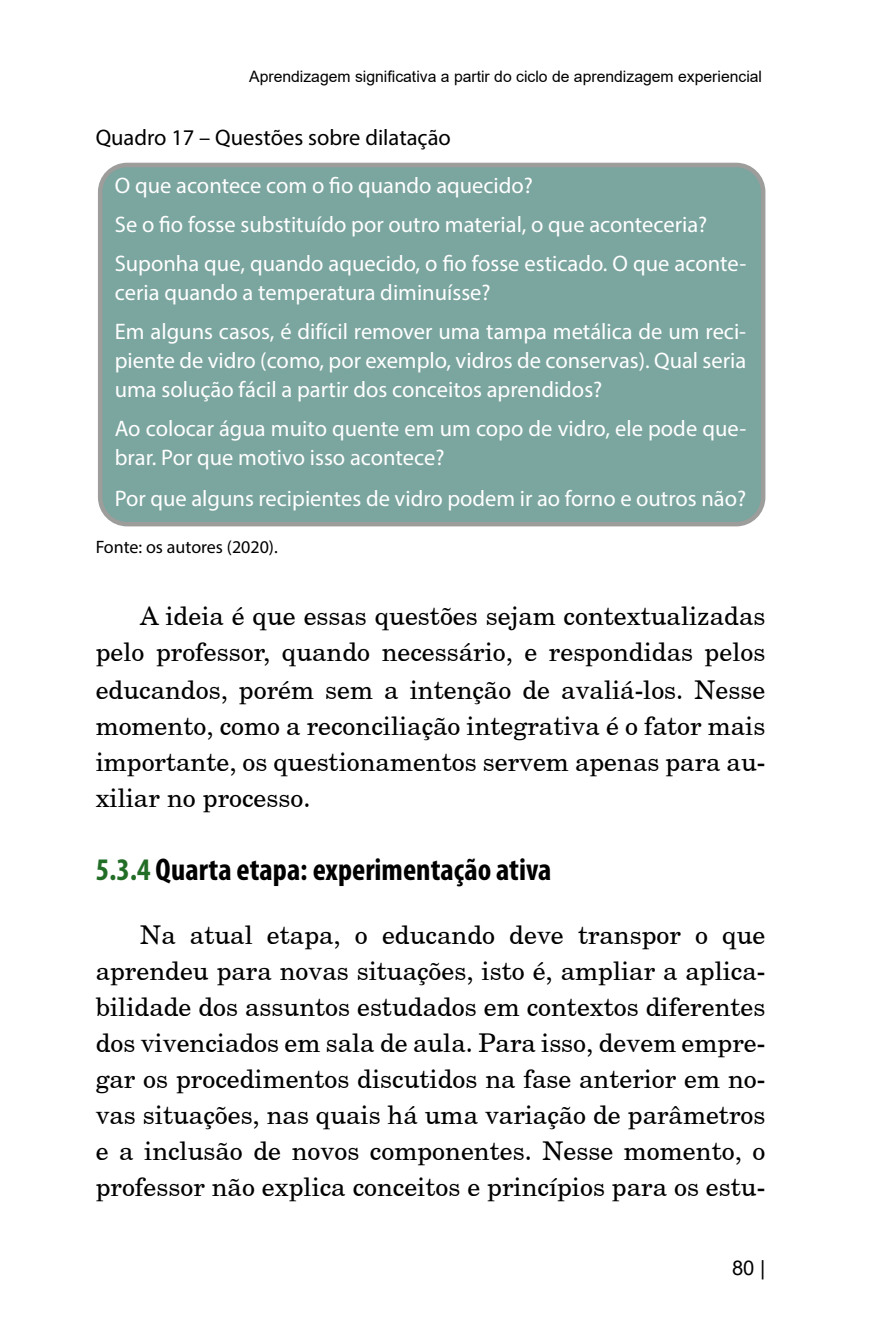
<style>
.page{position:relative;width:893px;height:1340px;background:#fff}
.page>*{position:absolute;margin:0;border:0;box-sizing:border-box;transform-origin:0 0}
.t1{font:700 condensed 31.5px "Myriad Pro";color:#000}
.t2{font:25.88px/36px "New Brunswick Plain";color:#000;text-align:justify}
.t3{font:22.5px/38.7px "Myriad Pro";color:#fff}
.t4{font:22.5px "Myriad Pro";color:#000}
.t5{font:20.25px "Arial";color:#000}
.t6{font:18px "Myriad Pro";color:#000}
.t7{font:15.75px "Arial";color:#000}
.s1{color:#236e27}
</style>
<div class="page">
<div style="left:100px;top:165px;width:663px;height:359px;background:#7ba59f;border-radius:27px"></div>
<div style="left:98px;top:163px;width:667px;height:363px;border:4px solid #9d9d9c;border-radius:27px"></div>
<p class="t7" style="left:249px;top:66px;width:514px">Aprendizagem significativa a partir do ciclo de aprendizagem experiencial</p>
<p class="t4" style="left:96px;top:123px;width:357px">Quadro 17 – Questões sobre dilatação</p>
<p class="t3" style="left:115px;top:166px;width:633px">O que acontece com o fio quando aquecido?<br>Se o fio fosse substituído por outro material, o que aconteceria?<br>Suponha que, quando aquecido, o fio fosse esticado. O que aconte-</p>
<p class="t3" style="left:115px;top:272px;width:633px">ceria quando a temperatura diminuísse?<br>Em alguns casos, é difícil remover uma tampa metálica de um reci-</p>
<p class="t3" style="left:115px;top:345px;width:633px;line-height:29.2px">piente de vidro (como, por exemplo, vidros de conservas). Qual seria uma solução fácil a partir dos conceitos aprendidos?</p>
<p class="t3" style="left:115px;top:413px;width:633px;line-height:29.2px">Ao colocar água muito quente em um copo de vidro, ele pode que&shy;brar. Por que motivo isso acontece?</p>
<p class="t3" style="left:115px;top:479px;width:633px">Por que alguns recipientes de vidro podem ir ao forno e outros não?</p>
<p class="t6" style="left:96px;top:535px;width:184px">Fonte: os autores (2020).</p>
<p class="t2" style="left:96px;top:596px;width:671px;text-indent:45px">A ideia é que essas questões sejam contextualizadas pelo professor, quando necessário, e respondidas pelos educandos, porém sem a intenção de avaliá-los. Nesse momento, como a reconciliação integrativa é o fator mais importante, os questionamentos servem apenas para au&shy;xiliar no processo.</p>
<p class="t1" style="left:96px;top:849px;width:457px"><span class="s1">5.3.4</span> Quarta etapa: experimentação ativa</p>
<p class="t2" style="left:96px;top:915px;width:671px;text-indent:45px">Na atual etapa, o educando deve transpor o que aprendeu para novas situações, isto é, ampliar a aplica&shy;bilidade dos assuntos estudados em contextos diferentes dos vivenciados em sala de aula. Para isso, devem empre&shy;gar os procedimentos discutidos na fase anterior em no&shy;vas situações, nas quais há uma variação de parâmetros e a inclusão de novos componentes. Nesse momento, o professor não explica conceitos e princípios para os estu-</p>
<p class="t5" style="left:732px;top:1253px;width:35px">80 |</p>
</div>
